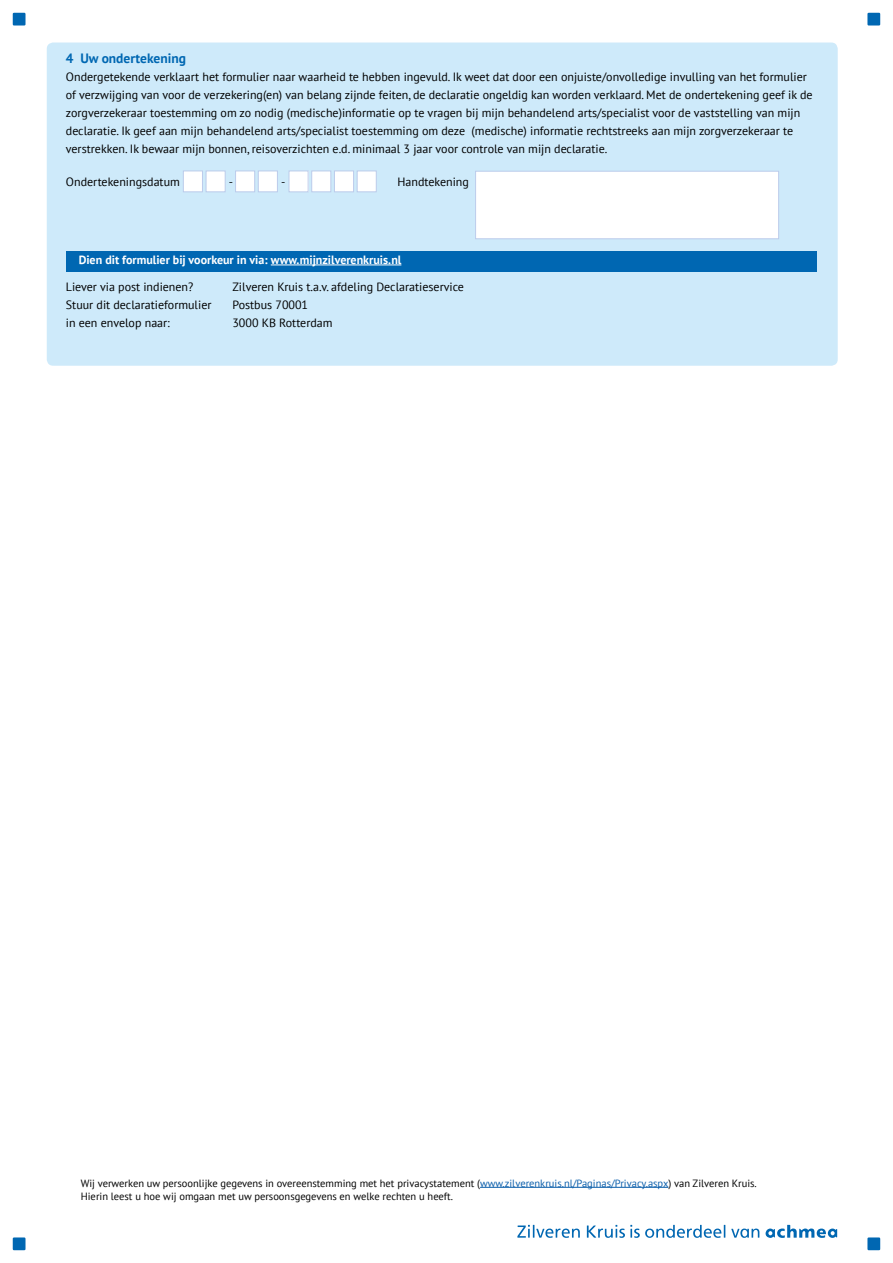
<style>
.page{position:relative;width:893px;height:1263px;background:#fff}
.page>*{position:absolute;margin:0;border:0;box-sizing:border-box;transform-origin:0 0}
.t1{font:700 13.5px "PT Sans";color:#0067b2}
.t2{font:12px/18px "PT Sans";color:#000}
.t3{font:700 12px "PT Sans";color:#fff}
.t4{font:10.5px/13.5px "PT Sans";color:#000}
.s1{color:#0a5eab}
</style>
<div class="page">
<div style="left:13px;top:13px;width:13px;height:13px;background:#0067b2"></div>
<div style="left:867px;top:13px;width:13px;height:13px;background:#0067b2"></div>
<svg style="left:765px;top:1225px;width:72px;height:13px"></svg>
<svg style="left:731px;top:1228px;width:28px;height:10px"></svg>
<svg style="left:517px;top:1225px;width:63px;height:13px"></svg>
<svg style="left:587px;top:1225px;width:138px;height:13px"></svg>
<div style="left:47px;top:43px;width:791px;height:323px;background:#ceeafa;border-radius:6px"></div>
<div style="left:66px;top:251px;width:750px;height:20px;background:#0067b2"></div>
<hr style="left:271px;top:265px;width:130px;height:1px;background:#fff">
<div style="left:183px;top:171px;width:20px;height:21px;background:#fff;border:1px solid #bccceb"></div>
<div style="left:206px;top:171px;width:19px;height:21px;background:#fff;border:1px solid #bccceb"></div>
<div style="left:235px;top:171px;width:20px;height:21px;background:#fff;border:1px solid #bccceb"></div>
<div style="left:258px;top:171px;width:20px;height:21px;background:#fff;border:1px solid #bccceb"></div>
<div style="left:289px;top:171px;width:19px;height:21px;background:#fff"></div>
<div style="left:289px;top:171px;width:19px;height:21px;border:1px solid #bccceb"></div>
<div style="left:312px;top:171px;width:19px;height:21px;background:#fff;border:1px solid #bccceb"></div>
<div style="left:334px;top:171px;width:20px;height:21px;background:#fff;border:1px solid #bccceb"></div>
<div style="left:357px;top:171px;width:19px;height:21px;background:#fff;border:1px solid #bccceb"></div>
<div style="left:475px;top:171px;width:304px;height:68px;background:#fff;border:1px solid #bccceb"></div>
<div style="left:867px;top:1237px;width:13px;height:13px;background:#0067b2"></div>
<div style="left:13px;top:1237px;width:13px;height:13px;background:#0067b2"></div>
<hr style="left:480px;top:1187px;width:188px;height:1px;background:#0a5eab">
<p class="t1" style="left:66px;top:49px;width:122px">4 Uw ondertekening</p>
<p class="t2" style="left:66px;top:68px;width:748px">Ondergetekende verklaart het formulier naar waarheid te hebben ingevuld. Ik weet dat door een onjuiste/onvolledige invulling van het formulier of verzwijging van voor de verzekering(en) van belang zijnde feiten, de declaratie ongeldig kan worden verklaard. Met de ondertekening geef ik de zorgverzekeraar toestemming om zo nodig (medische)informatie op te vragen bij mijn behandelend arts/specialist voor de vaststelling van mijn declaratie. Ik geef aan mijn behandelend arts/specialist toestemming om deze (medische) informatie rechtstreeks aan mijn zorgverzekeraar te verstrekken. Ik bewaar mijn bonnen, reisoverzichten e.d. minimaal 3 jaar voor controle van mijn declaratie.</p>
<p class="t2" style="left:66px;top:173px;width:116px">Ondertekeningsdatum</p>
<p class="t2" style="left:229px;top:173px;width:6px">-</p>
<p class="t2" style="left:281px;top:173px;width:6px">-</p>
<p class="t2" style="left:397px;top:173px;width:73px">Handtekening</p>
<p class="t3" style="left:79px;top:252px;width:324px">Dien dit formulier bij voorkeur in via: www.mijnzilverenkruis.nl</p>
<p class="t2" style="left:66px;top:278px;width:129px">Liever via post indienen?</p>
<p class="t2" style="left:232px;top:278px;width:233px">Zilveren Kruis t.a.v. afdeling Declaratieservice</p>
<p class="t2" style="left:66px;top:296px;width:147px">Stuur dit declaratieformulier</p>
<p class="t2" style="left:232px;top:296px;width:77px">Postbus 70001</p>
<p class="t2" style="left:66px;top:314px;width:106px">in een envelop naar:</p>
<p class="t2" style="left:232px;top:314px;width:102px">3000 KB Rotterdam</p>
<p class="t4" style="left:81px;top:1176px;width:677px">Wij verwerken uw persoonlijke gegevens in overeenstemming met het privacystatement (<span class="s1">www.zilverenkruis.nl/Paginas/Privacy.aspx</span>) van Zilveren Kruis.<br>Hierin leest u hoe wij omgaan met uw persoonsgegevens en welke rechten u heeft.</p>
</div>
